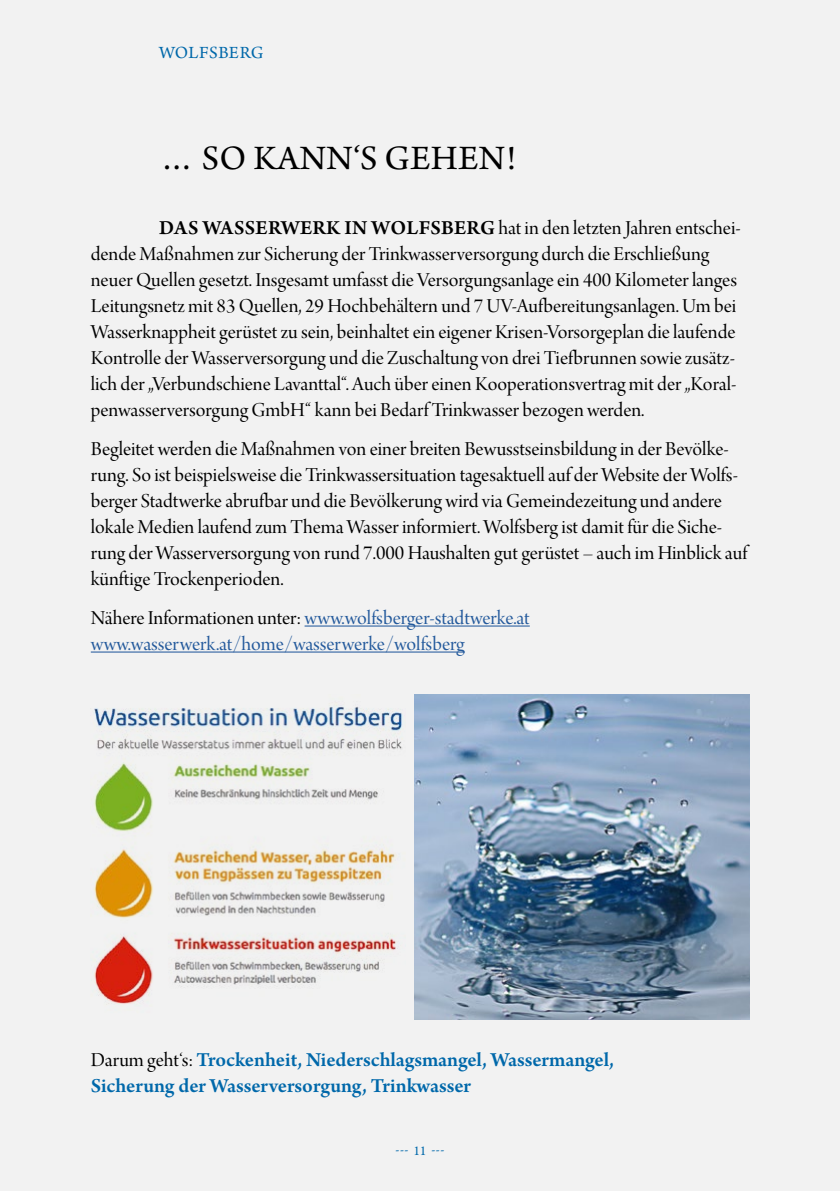
<style>
.page{position:relative;width:840px;height:1191px;background:#fff}
.page>*{position:absolute;margin:0;border:0;box-sizing:border-box;transform-origin:0 0}
.SHL_groß_18_PT{font:36px "Arno Pro";letter-spacing:.01em;color:#000}
.Copy_1__Zeile_normal{font:21px/26px "Arno Pro Display";color:#000}
.Copy_normal{font:21px/26px "Arno Pro Display";color:#000}
.Hyperlink{font:21px "Arno Pro Display";color:#245a9c}
.Copy_Abstand_vor{font:600 21px/26px "Arno Pro";letter-spacing:-.005em;color:#0068aa}
.t1{font:18px "Arno Pro";letter-spacing:.02em;color:#0068aa}
.t2{font:14px "Arno Pro";color:#0068aa}
.s1{font-family:"Arno Pro";font-weight:600}
.s2{color:#000}
.s3{font-family:"Arno Pro Display";font-weight:400;color:#000}
</style>
<div class="page">
<div style="left:0;top:0;width:839px;height:1191px;background:#f2f2f2"></div>
<hr style="left:304px;top:625px;width:225px;height:1px;background:#245a9c">
<hr style="left:91px;top:651px;width:373px;height:1px;background:#245a9c">
<img style="left:94px;top:705px;width:309px;height:300px">
<img style="left:414px;top:695px;width:334px;height:324px">
<p class="t1" style="left:159px;top:42px;width:106px">WOLFSBERG</p>
<h2 class="SHL_groß_18_PT" style="left:159px;top:137px;width:358px">… SO KANN‘S GEHEN!</h2>
<p class="Copy_1__Zeile_normal" style="left:91px;top:216px;width:651px;text-indent:68px"><span class="s1">DAS WASSERWERK IN WOLFSBERG</span> hat in den letzten Jahren entschei&shy;dende Maßnahmen zur Sicherung der Trinkwasserversorgung durch die Erschließung neuer Quellen gesetzt. Insgesamt umfasst die Versorgungsanlage ein 400 Kilometer langes Leitungsnetz mit 83 Quellen, 29 Hochbehältern und 7 UV-Aufbereitungsanlagen. Um bei Wasserknappheit gerüstet zu sein, beinhaltet ein eigener Krisen-Vorsorgeplan die laufende Kontrolle der Wasserversorgung und die Zuschaltung von drei Tiefbrunnen sowie zusätz&shy;lich der „Verbundschiene Lavanttal“. Auch über einen Kooperationsvertrag mit der „Koral&shy;penwasserversorgung GmbH“ kann bei Bedarf Trinkwasser bezogen werden.</p>
<p class="Copy_normal" style="left:91px;top:437px;width:657px">Begleitet werden die Maßnahmen von einer breiten Bewusstseinsbildung in der Bevölke&shy;rung. So ist beispielsweise die Trinkwassersituation tagesaktuell auf der Website der Wolfs&shy;berger Stadtwerke abrufbar und die Bevölkerung wird via Gemeindezeitung und andere lokale Medien laufend zum Thema Wasser informiert. Wolfsberg ist damit für die Siche&shy;rung der Wasserversorgung von rund 7.000 Haushalten gut gerüstet – auch im Hinblick auf künftige Trockenperioden.</p>
<p class="Hyperlink" style="left:91px;top:606px;width:440px"><span class="s2">Nähere Informationen unter:</span> www.wolfsberger-stadtwerke.at</p>
<p class="Hyperlink" style="left:91px;top:632px;width:375px">www.wasserwerk.at/home/wasserwerke/wolfsberg</p>
<p class="Copy_Abstand_vor" style="left:91px;top:1047px;width:524px"><span class="s3">Darum geht‘s:</span> Trockenheit, Niederschlagsmangel, Wassermangel,<br>Sicherung der Wasserversorgung, Trinkwasser</p>
<p class="t2" style="left:395px;top:1142px;width:50px">--- 11 ---</p>
</div>
